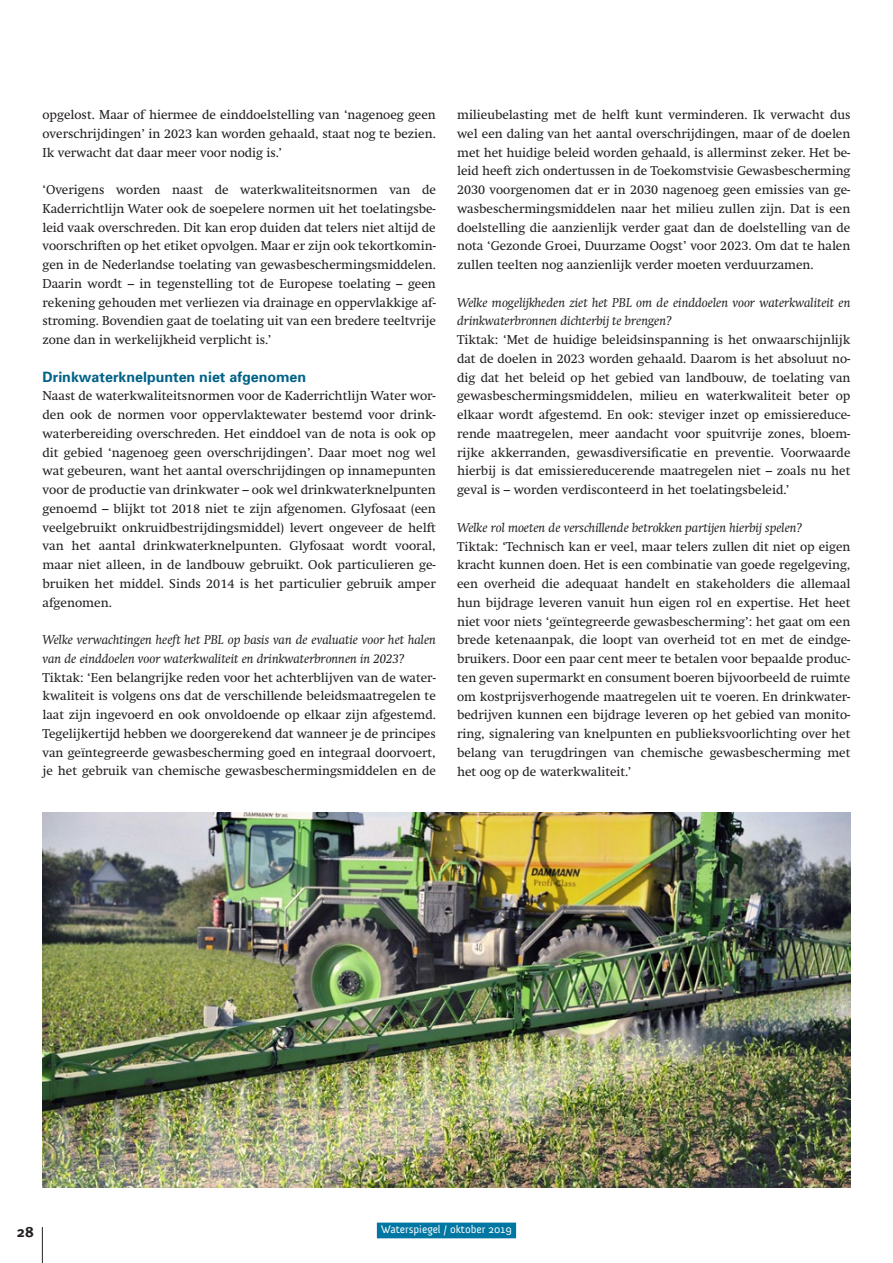
<style>
.page{position:relative;width:893px;height:1263px;background:#fff}
.page>*{position:absolute;margin:0;border:0;box-sizing:border-box;transform-origin:0 0}
.t1{font:700 15px "Meta Plus";color:#231f20}
.t2{font:700 14.25px "Univers";color:#006288}
.t3{font:12.75px/18.8px "Swift";color:#231f20;text-align:justify}
.t4{font:italic 12.75px/18.8px "Swift";color:#231f20}
.t5{font:11.25px "Anivers";color:#fff}
</style>
<div class="page">
<hr style="left:42px;top:1227px;width:1px;height:36px;background:#231f20">
<div style="left:377px;top:1222px;width:139px;height:16px;background:#0076a3"></div>
<img style="left:42px;top:813px;width:808px;height:375px">
<p class="t3" style="left:43px;top:105px;width:395px">opgelost. Maar of hiermee de einddoelstelling van ‘nagenoeg geen overschrijdingen’ in 2023 kan worden gehaald, staat nog te bezien.<br>Ik verwacht dat daar meer voor nodig is.’</p>
<p class="t3" style="left:43px;top:180px;width:395px">‘Overigens worden naast de waterkwaliteitsnormen van de Kaderrichtlijn Water ook de soepelere normen uit het toelatingsbe&shy;leid vaak overschreden. Dit kan erop duiden dat telers niet altijd de voorschriften op het etiket opvolgen. Maar er zijn ook tekortkomin&shy;gen in de Nederlandse toelating van gewasbeschermingsmiddelen.<br>Daarin wordt – in tegenstelling tot de Europese toelating – geen rekening gehouden met verliezen via drainage en oppervlakkige af&shy;stroming. Bovendien gaat de toelating uit van een bredere teeltvrije zone dan in werkelijkheid verplicht is.’</p>
<p class="t2" style="left:43px;top:367px;width:265px">Drinkwaterknelpunten niet afgenomen</p>
<p class="t3" style="left:43px;top:387px;width:395px">Naast de waterkwaliteitsnormen voor de Kaderrichtlijn Water wor&shy;den ook de normen voor oppervlaktewater bestemd voor drink&shy;waterbereiding overschreden. Het einddoel van de nota is ook op dit gebied ‘nagenoeg geen overschrijdingen’. Daar moet nog wel wat gebeuren, want het aantal overschrijdingen op innamepunten voor de productie van drinkwater – ook wel drinkwaterknelpunten genoemd – blijkt tot 2018 niet te zijn afgenomen. Glyfosaat (een veelgebruikt onkruidbestrijdingsmiddel) levert ongeveer de helft van het aantal drinkwaterknelpunten. Glyfosaat wordt vooral, maar niet alleen, in de landbouw gebruikt. Ook particulieren ge&shy;bruiken het middel. Sinds 2014 is het particulier gebruik amper afgenomen.</p>
<p class="t4" style="left:43px;top:630px;width:395px">Welke verwachtingen heeft het PBL op basis van de evaluatie voor het halen van de einddoelen voor waterkwaliteit en drinkwaterbronnen in 2023?</p>
<p class="t3" style="left:43px;top:668px;width:395px">Tiktak: ‘Een belangrijke reden voor het achterblijven van de water&shy;kwaliteit is volgens ons dat de verschillende beleidsmaatregelen te laat zijn ingevoerd en ook onvoldoende op elkaar zijn afgestemd.<br>Tegelijkertijd hebben we doorgerekend dat wanneer je de principes van geïntegreerde gewasbescherming goed en integraal doorvoert, je het gebruik van chemische gewasbeschermingsmiddelen en de</p>
<p class="t3" style="left:457px;top:105px;width:395px">milieubelasting met de helft kunt verminderen. Ik verwacht dus wel een daling van het aantal overschrijdingen, maar of de doelen met het huidige beleid worden gehaald, is allerminst zeker. Het be&shy;leid heeft zich ondertussen in de Toekomstvisie Gewasbescherming 2030 voorgenomen dat er in 2030 nagenoeg geen emissies van ge&shy;wasbeschermingsmiddelen naar het milieu zullen zijn. Dat is een doelstelling die aanzienlijk verder gaat dan de doelstelling van de nota ‘Gezonde Groei, Duurzame Oogst’ voor 2023. Om dat te halen zullen teelten nog aanzienlijk verder moeten verduurzamen.</p>
<p class="t4" style="left:457px;top:293px;width:395px">Welke mogelijkheden ziet het PBL om de einddoelen voor waterkwaliteit en drinkwaterbronnen dichterbij te brengen?</p>
<p class="t3" style="left:457px;top:330px;width:395px">Tiktak: ‘Met de huidige beleidsinspanning is het onwaarschijnlijk dat de doelen in 2023 worden gehaald. Daarom is het absoluut no&shy;dig dat het beleid op het gebied van landbouw, de toelating van gewasbeschermingsmiddelen, milieu en waterkwaliteit beter op elkaar wordt afgestemd. En ook: steviger inzet op emissiereduce&shy;rende maatregelen, meer aandacht voor spuitvrije zones, bloem&shy;rijke akkerranden, gewasdiversificatie en preventie. Voorwaarde hierbij is dat emissiereducerende maatregelen niet – zoals nu het geval is – worden verdisconteerd in het toelatingsbeleid.’</p>
<p class="t4" style="left:457px;top:518px;width:347px">Welke rol moeten de verschillende betrokken partijen hierbij spelen?</p>
<p class="t3" style="left:457px;top:537px;width:395px">Tiktak: ‘Technisch kan er veel, maar telers zullen dit niet op eigen kracht kunnen doen. Het is een combinatie van goede regelgeving, een overheid die adequaat handelt en stakeholders die allemaal hun bijdrage leveren vanuit hun eigen rol en expertise. Het heet niet voor niets ‘geïntegreerde gewasbescherming’: het gaat om een brede ketenaanpak, die loopt van overheid tot en met de eindge&shy;bruikers. Door een paar cent meer te betalen voor bepaalde produc&shy;ten geven supermarkt en consument boeren bijvoorbeeld de ruimte om kostprijsverhogende maatregelen uit te voeren. En drinkwater&shy;bedrijven kunnen een bijdrage leveren op het gebied van monito&shy;ring, signalering van knelpunten en publieksvoorlichting over het belang van terugdringen van chemische gewasbescherming met het oog op de waterkwaliteit.’</p>
<p class="t1" style="left:17px;top:1223px;width:19px">28</p>
<p class="t5" style="left:381px;top:1223px;width:132px">Waterspiegel / oktober 2019</p>
</div>
